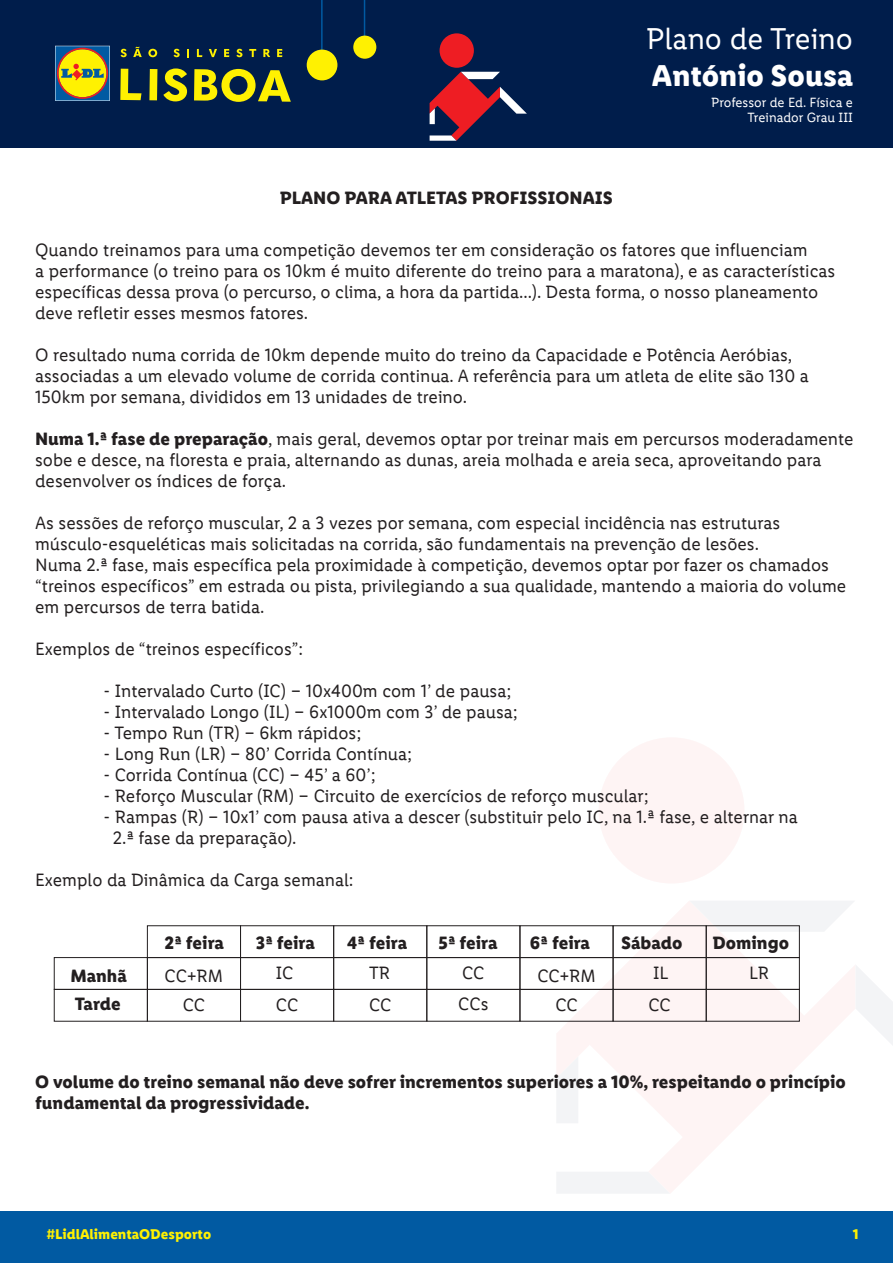
<style>
.page{position:relative;width:893px;height:1263px;background:#fff}
.page>*{position:absolute;margin:0;border:0;box-sizing:border-box;transform-origin:0 0}
.t1{font:30.3px "Lidl Font Pro";color:#fff}
.t2{font:700 30.3px "Lidl Font Pro";color:#fff}
.t3{font:18px/21px "Lidl Font Pro";color:#231f20}
.t4{font:700 18px/27.9px "Lidl Font Pro";color:#231f20}
.t5{font:700 14.25px "Lidl Font Pro";color:#fff101}
.t6{font:13.5px/15.1px "Lidl Font Pro";color:#fff;text-align:right}
.s1{font-weight:700}
</style>
<div class="page">
<svg style="left:556px;top:902px;width:299px;height:291px"></svg>
<svg style="left:556px;top:1056px;width:22px;height:67px"></svg>
<div style="left:599px;top:737px;width:145px;height:146px;background:#fef4f4;border-radius:50%"></div>
<svg style="left:856px;top:966px;width:37px;height:79px"></svg>
<svg style="left:689px;top:901px;width:166px;height:31px"></svg>
<svg style="left:556px;top:1171px;width:114px;height:22px"></svg>
<div style="left:0;top:0;width:893px;height:148px;background:#001d4b"></div>
<svg style="left:120px;top:69px;width:21px;height:31px"></svg>
<div style="left:149px;top:69px;width:8px;height:31px;background:#fff101"></div>
<svg style="left:163px;top:68px;width:24px;height:34px"></svg>
<svg style="left:194px;top:69px;width:97px;height:33px"></svg>
<svg style="left:121px;top:49px;width:6px;height:8px"></svg>
<svg style="left:133px;top:47px;width:9px;height:10px"></svg>
<svg style="left:148px;top:49px;width:9px;height:8px"></svg>
<svg style="left:174px;top:49px;width:6px;height:8px"></svg>
<svg style="left:187px;top:49px;width:2px;height:8px"></svg>
<svg style="left:197px;top:49px;width:5px;height:8px"></svg>
<svg style="left:209px;top:49px;width:8px;height:8px"></svg>
<svg style="left:224px;top:49px;width:5px;height:8px"></svg>
<svg style="left:236px;top:49px;width:6px;height:8px"></svg>
<svg style="left:249px;top:49px;width:7px;height:8px"></svg>
<svg style="left:263px;top:49px;width:7px;height:8px"></svg>
<svg style="left:277px;top:49px;width:5px;height:8px"></svg>
<svg style="left:55px;top:46px;width:55px;height:55px;background:#9fa247"></svg>
<hr style="left:321px;top:0;width:2px;height:65px;background:#015aa2">
<div style="left:307px;top:50px;width:30px;height:30px;background:#fff101;border-radius:50%"></div>
<hr style="left:364px;top:0;width:1px;height:47px;background:#015aa2">
<div style="left:353px;top:36px;width:23px;height:23px;background:#fff101;border-radius:50%"></div>
<div style="left:440px;top:33px;width:34px;height:35px;background:#ee1d23;border-radius:50%"></div>
<svg style="left:430px;top:72px;width:97px;height:69px"></svg>
<div style="left:0;top:1211px;width:893px;height:52px;background:#015aa2"></div>
<div style="left:147px;top:925px;width:94px;height:33px;border:1px solid #231f20"></div>
<div style="left:240px;top:925px;width:94px;height:33px;border:1px solid #231f20"></div>
<div style="left:333px;top:925px;width:94px;height:33px;border:1px solid #231f20"></div>
<div style="left:426px;top:925px;width:94px;height:33px;border:1px solid #231f20"></div>
<div style="left:520px;top:925px;width:93px;height:33px;border:1px solid #231f20"></div>
<div style="left:613px;top:925px;width:94px;height:33px;border:1px solid #231f20"></div>
<div style="left:706px;top:925px;width:94px;height:33px;border:1px solid #231f20"></div>
<div style="left:54px;top:957px;width:94px;height:33px;border:1px solid #231f20"></div>
<div style="left:147px;top:957px;width:94px;height:33px;border:1px solid #231f20"></div>
<div style="left:240px;top:957px;width:94px;height:33px;border:1px solid #231f20"></div>
<div style="left:333px;top:957px;width:94px;height:33px;border:1px solid #231f20"></div>
<div style="left:426px;top:957px;width:94px;height:33px;border:1px solid #231f20"></div>
<div style="left:520px;top:957px;width:93px;height:33px;border:1px solid #231f20"></div>
<div style="left:613px;top:957px;width:94px;height:33px;border:1px solid #231f20"></div>
<div style="left:706px;top:957px;width:94px;height:33px;border:1px solid #231f20"></div>
<div style="left:54px;top:989px;width:94px;height:32px;border:1px solid #231f20"></div>
<div style="left:147px;top:989px;width:94px;height:32px;border:1px solid #231f20"></div>
<div style="left:240px;top:989px;width:94px;height:32px;border:1px solid #231f20"></div>
<div style="left:333px;top:989px;width:94px;height:32px;border:1px solid #231f20"></div>
<div style="left:426px;top:989px;width:94px;height:32px;border:1px solid #231f20"></div>
<div style="left:520px;top:989px;width:93px;height:32px;border:1px solid #231f20"></div>
<div style="left:613px;top:989px;width:94px;height:32px;border:1px solid #231f20"></div>
<div style="left:706px;top:989px;width:94px;height:32px;border:1px solid #231f20"></div>
<p class="t4" style="left:280px;top:184px;width:335px">PLANO PARA ATLETAS PROFISSIONAIS</p>
<h1 class="t1" style="left:646px;top:22px;width:208px">Plano de Treino</h1>
<h1 class="t2" style="left:652px;top:57px;width:203px">António Sousa</h1>
<p class="t6" style="left:711px;top:95px;width:143px">Professor de Ed. Física e<br>Treinador Grau III</p>
<p class="t3" style="left:35px;top:240px;width:802px">Quando treinamos para uma competição devemos ter em consideração os fatores que influenciam<br>a performance (o treino para os 10km é muito diferente do treino para a maratona), e as características específicas dessa prova (o percurso, o clima, a hora da partida...). Desta forma, o nosso planeamento deve refletir esses mesmos fatores.</p>
<p class="t3" style="left:35px;top:345px;width:775px">O resultado numa corrida de 10km depende muito do treino da Capacidade e Potência Aeróbias, associadas a um elevado volume de corrida continua. A referência para um atleta de elite são 130 a<br>150km por semana, divididos em 13 unidades de treino.</p>
<p class="t3" style="left:35px;top:429px;width:820px"><span class="s1">Numa 1.ª fase de preparação</span>, mais geral, devemos optar por treinar mais em percursos moderadamente sobe e desce, na floresta e praia, alternando as dunas, areia molhada e areia seca, aproveitando para desenvolver os índices de força.</p>
<p class="t3" style="left:35px;top:513px;width:813px">As sessões de reforço muscular, 2 a 3 vezes por semana, com especial incidência nas estruturas músculo-esqueléticas mais solicitadas na corrida, são fundamentais na prevenção de lesões.<br>Numa 2.ª fase, mais específica pela proximidade à competição, devemos optar por fazer os chamados “treinos específicos” em estrada ou pista, privilegiando a sua qualidade, mantendo a maioria do volume em percursos de terra batida.</p>
<p class="t3" style="left:35px;top:639px;width:270px">Exemplos de “treinos específicos”:</p>
<p class="t3" style="left:104px;top:681px;width:409px">- Intervalado Curto (IC) – 10x400m com 1’ de pausa;</p>
<p class="t3" style="left:104px;top:702px;width:416px">- Intervalado Longo (IL) – 6x1000m com 3’ de pausa;</p>
<p class="t3" style="left:104px;top:723px;width:259px">- Tempo Run (TR) – 6km rápidos;</p>
<p class="t3" style="left:104px;top:744px;width:310px">- Long Run (LR) – 80’ Corrida Contínua;</p>
<p class="t3" style="left:104px;top:765px;width:274px">- Corrida Contínua (CC) – 45’ a 60’;</p>
<p class="t3" style="left:104px;top:786px;width:547px">- Reforço Muscular (RM) – Circuito de exercícios de reforço muscular;</p>
<p class="t3" style="left:113px;top:807px;width:687px;text-indent:-9px">- Rampas (R) – 10x1’ com pausa ativa a descer (substituir pelo IC, na 1.ª fase, e alternar na<br>2.ª fase da preparação).</p>
<p class="t3" style="left:35px;top:870px;width:320px">Exemplo da Dinâmica da Carga semanal:</p>
<p class="t4" style="left:70px;top:961px;width:58px">Manhã<br>Tarde</p>
<p class="t4" style="left:256px;top:929px;width:61px">3ª feira</p>
<p class="t4" style="left:347px;top:929px;width:61px">4ª feira</p>
<p class="t4" style="left:439px;top:929px;width:61px">5ª feira</p>
<p class="t4" style="left:530px;top:929px;width:62px">6ª feira</p>
<p class="t4" style="left:621px;top:929px;width:63px">Sábado</p>
<p class="t4" style="left:712px;top:929px;width:78px">Domingo</p>
<p class="t4" style="left:165px;top:929px;width:61px">2ª feira</p>
<p class="t3" style="left:165px;top:965px;width:60px">CC+RM</p>
<p class="t3" style="left:537px;top:965px;width:60px">CC+RM</p>
<p class="t3" style="left:183px;top:994px;width:24px">CC</p>
<p class="t3" style="left:276px;top:994px;width:24px">CC</p>
<p class="t3" style="left:369px;top:994px;width:24px">CC</p>
<p class="t3" style="left:276px;top:962px;width:19px">IC</p>
<p class="t3" style="left:369px;top:962px;width:23px">TR</p>
<p class="t3" style="left:462px;top:962px;width:24px">CC</p>
<p class="t3" style="left:653px;top:962px;width:17px">IL</p>
<p class="t3" style="left:749px;top:962px;width:21px">LR</p>
<p class="t3" style="left:458px;top:993px;width:32px">CCs</p>
<p class="t3" style="left:555px;top:994px;width:24px">CC</p>
<p class="t3" style="left:648px;top:994px;width:24px">CC</p>
<p class="t4" style="left:35px;top:1071px;width:812px;line-height:21px">O volume do treino semanal não deve sofrer incrementos superiores a 10%, respeitando o princípio fundamental da progressividade.</p>
<p class="t5" style="left:46px;top:1225px;width:166px">#LidlAlimentaODesporto</p>
<p class="t5" style="left:853px;top:1225px;width:7px">1</p>
</div>
